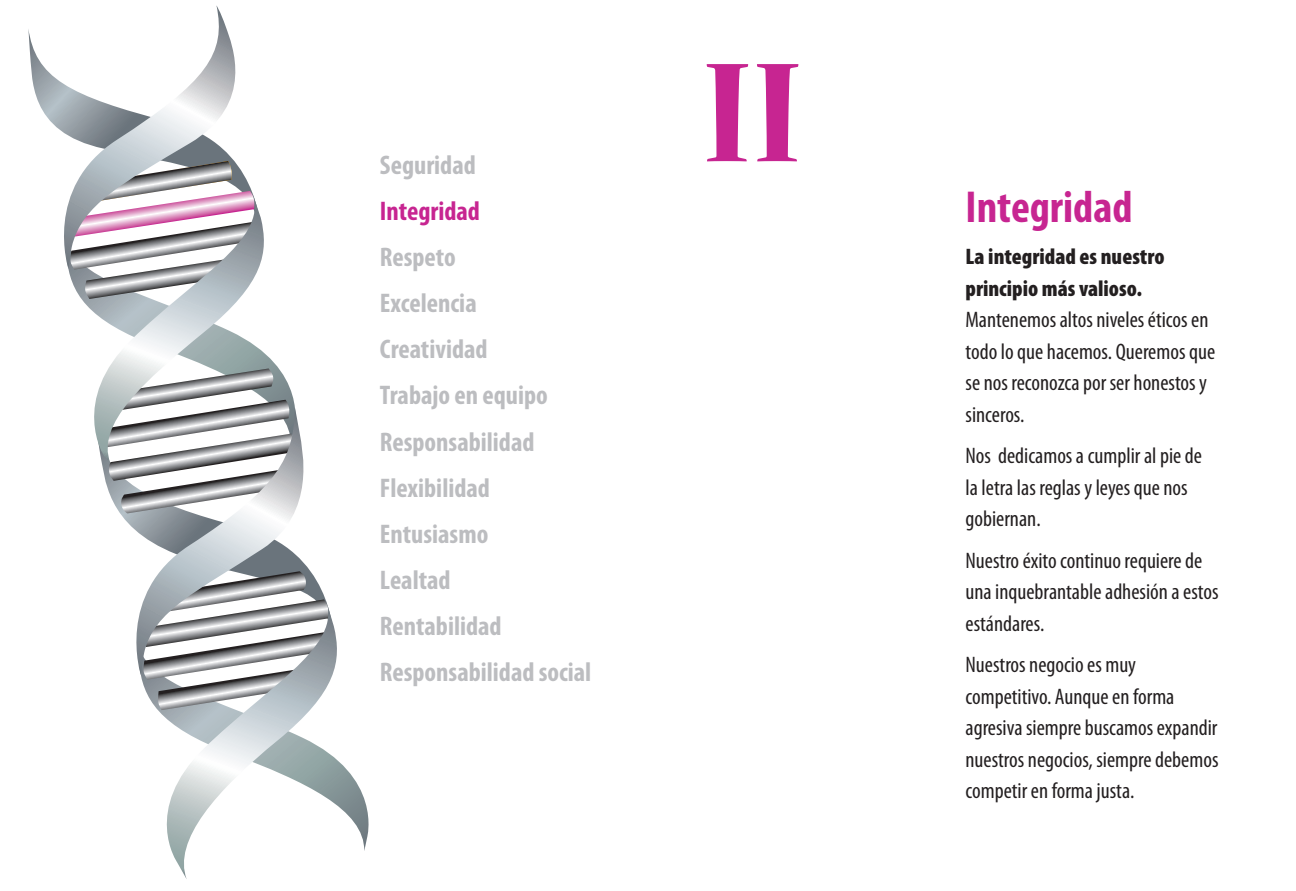
<style>
.page{position:relative;width:1296px;height:891px;background:#fff}
.page>*{position:absolute;margin:0;border:0;box-sizing:border-box;transform-origin:0 0}
.t1{font:700 157.5px "Nueva Std";color:#c72591}
.word{font:700 condensed 45px "Myriad Pro";color:#c72591}
.t2{font:700 condensed 27px "Myriad Pro";color:#bcbdc0}
.t3{font:700 condensed 27px "Myriad Pro";color:#c72591}
.Body{font:condensed 22.5px/31.5px "Myriad Pro";color:#231f20}
.s1{font-weight:900}
</style>
<div class="page">
<svg style="left:342px;top:764px;width:27px;height:87px"></svg>
<svg style="left:28px;top:29px;width:14px;height:80px"></svg>
<svg style="left:104px;top:369px;width:191px;height:136px"></svg>
<svg style="left:115px;top:407px;width:202px;height:268px"></svg>
<svg style="left:141px;top:600px;width:201px;height:279px"></svg>
<svg style="left:42px;top:5px;width:211px;height:264px"></svg>
<svg style="left:69px;top:193px;width:200px;height:270px"></svg>
<p class="t2" style="left:380px;top:148px;width:97px">Seguridad</p>
<p class="t3" style="left:380px;top:194px;width:102px">Integridad</p>
<p class="t2" style="left:380px;top:240px;width:77px">Respeto</p>
<p class="t2" style="left:380px;top:286px;width:98px">Excelencia</p>
<p class="t2" style="left:380px;top:332px;width:109px">Creatividad</p>
<p class="t2" style="left:380px;top:379px;width:169px">Trabajo en equipo</p>
<p class="t2" style="left:380px;top:425px;width:156px">Responsabilidad</p>
<p class="t2" style="left:380px;top:471px;width:112px">Flexibilidad</p>
<p class="t2" style="left:380px;top:517px;width:110px">Entusiasmo</p>
<p class="t2" style="left:380px;top:563px;width:72px">Lealtad</p>
<p class="t2" style="left:380px;top:609px;width:123px">Rentabilidad</p>
<p class="t2" style="left:380px;top:655px;width:213px">Responsabilidad social</p>
<p class="t1" style="left:702px;top:40px;width:102px">II</p>
<p class="word" style="left:966px;top:179px;width:168px">Integridad</p>
<p class="Body" style="left:966px;top:241px;width:251px"><span class="s1">La integridad es nuestro principio más valioso.<br></span>Mantenemos altos niveles éticos en todo lo que hacemos. Queremos que se nos reconozca por ser honestos y sinceros.</p>
<p class="Body" style="left:966px;top:440px;width:238px">Nos dedicamos a cumplir al pie de la letra las reglas y leyes que nos gobiernan.</p>
<p class="Body" style="left:966px;top:544px;width:255px">Nuestro éxito continuo requiere de una inquebrantable adhesión a estos estándares.</p>
<p class="Body" style="left:966px;top:649px;width:254px">Nuestros negocio es muy competitivo. Aunque en forma agresiva siempre buscamos expandir nuestros negocios, siempre debemos competir en forma justa.</p>
</div>
